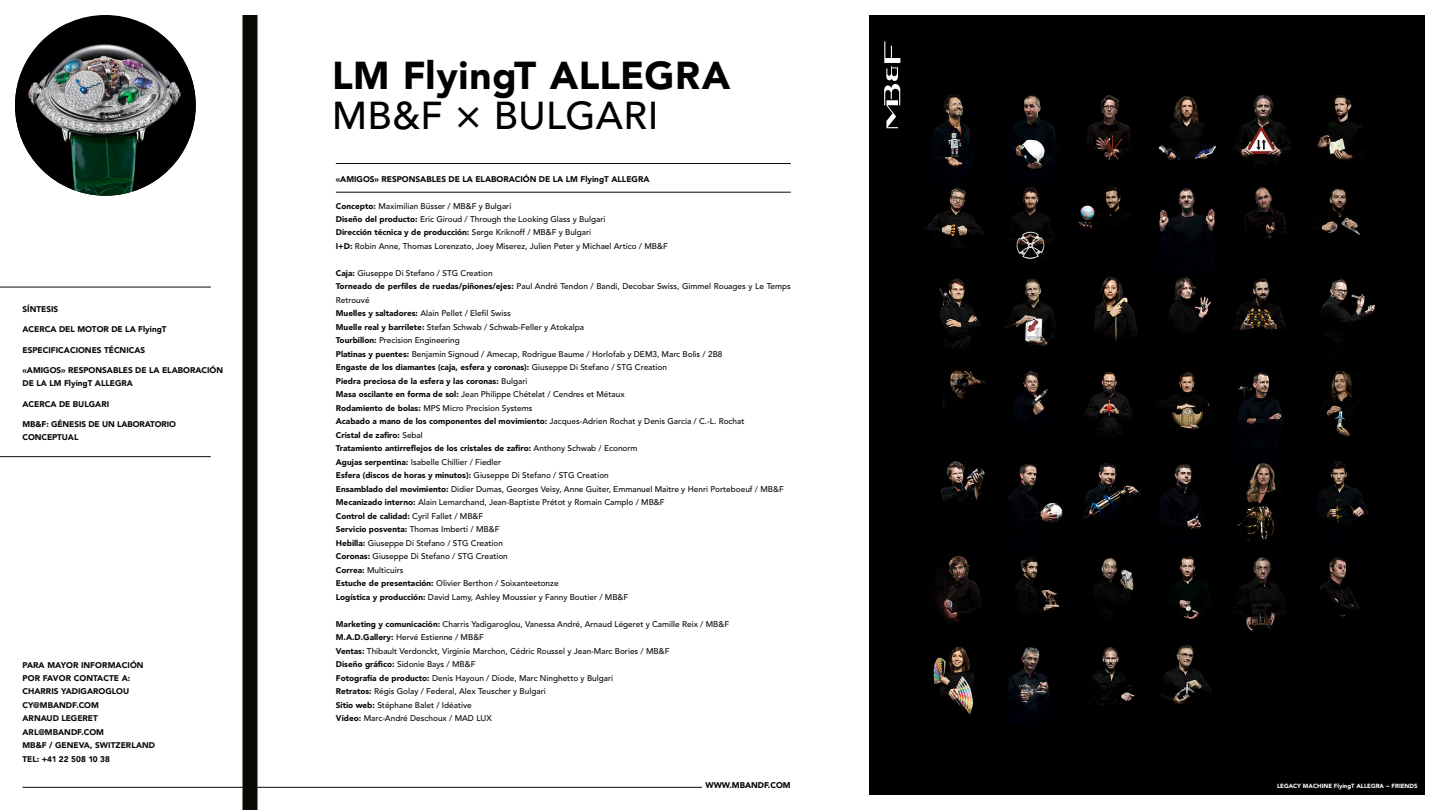
<style>
.page{position:relative;width:1440px;height:810px;background:#fff}
.page>*{position:absolute;margin:0;border:0;box-sizing:border-box;transform-origin:0 0}
.t1{font:900 38.62px "Avenir LT Std";letter-spacing:.01em;color:#000}
.t2{font:500 38.62px "Avenir LT Std";letter-spacing:.01em;color:#000}
.t3{font:500 8.25px/13.5px "Avenir LT Std";color:#0b0904}
.t4{font:900 8.25px/13.5px "Avenir LT Std";color:#0b0904}
.t5{font:900 8.25px/13.5px "Avenir";color:#0b0904}
.t6{font:900 8.25px "Avenir LT Std";color:#000}
.t7{font:900 6px "Avenir LT Std";color:#fff}
.s1{font-weight:900}
</style>
<div class="page">
<hr style="left:22px;top:787px;width:680px;height:1px;background:#0b0904">
<hr style="left:336px;top:163px;width:455px;height:1px;background:#0b0904">
<img style="left:15px;top:24px;width:181px;height:172px">
<div style="left:242px;top:15px;width:15px;height:795px;background:#0b0904"></div>
<hr style="left:0;top:287px;width:211px;height:1px;background:#0b0904">
<hr style="left:0;top:456px;width:211px;height:1px;background:#0b0904">
<hr style="left:336px;top:192px;width:455px;height:1px;background:#0b0904">
<svg style="left:869px;top:15px;width:556px;height:780px;background:#080606"></svg>
<p class="t4" style="left:22px;top:302px;width:37px">SÍNTESIS</p>
<p class="t4" style="left:22px;top:323px;width:146px">ACERCA DEL MOTOR DE LA FlyingT</p>
<p class="t4" style="left:22px;top:343px;width:124px">ESPECIFICACIONES TÉCNICAS</p>
<p class="t4" style="left:22px;top:363px;width:202px">«AMIGOS» RESPONSABLES DE LA ELABORACIÓN<br>DE LA LM FlyingT ALLEGRA</p>
<p class="t4" style="left:22px;top:397px;width:88px">ACERCA DE BULGARI</p>
<p class="t4" style="left:22px;top:417px;width:155px">MB&amp;F: GÉNESIS DE UN LABORATORIO<br>CONCEPTUAL</p>
<p class="t4" style="left:22px;top:658px;width:123px">PARA MAYOR INFORMACIÓN<br>POR FAVOR CONTACTE A:</p>
<p class="t5" style="left:22px;top:685px;width:134px">CHARRIS YADIGAROGLOU<br>CY@MBANDF.COM<br>ARNAUD LEGERET<br>ARL@MBANDF.COM<br>MB&amp;F / GENEVA, SWITZERLAND<br>TEL: +41 22 508 10 38</p>
<h1 class="t1" style="left:332px;top:52px;width:400px">LM FlyingT ALLEGRA</h1>
<h1 class="t2" style="left:332px;top:94px;width:328px">MB&amp;F × BULGARI</h1>
<p class="t4" style="left:336px;top:172px;width:315px">«AMIGOS» RESPONSABLES DE LA ELABORACIÓN DE LA LM FlyingT ALLEGRA</p>
<p class="t3" style="left:336px;top:199px;width:333px"><span class="s1">Concepto:</span> Maximilian Büsser / MB&amp;F y Bulgari<br><span class="s1">Diseño del producto:</span> Eric Giroud / Through the Looking Glass y Bulgari<br><span class="s1">Dirección técnica y de producción:</span> Serge Kriknoff / MB&amp;F y Bulgari<br><span class="s1">I+D:</span> Robin Anne, Thomas Lorenzato, Joey Miserez, Julien Peter y Michael Artico / MB&amp;F</p>
<p class="t3" style="left:336px;top:267px;width:457px"><span class="s1">Caja:</span> Giuseppe Di Stefano / STG Creation<br><span class="s1">Torneado de perfiles de ruedas/piñones/ejes:</span> Paul André Tendon / Bandi, Decobar Swiss, Gimmel Rouages y Le Temps Retrouvé<br><span class="s1">Muelles y saltadores:</span> Alain Pellet / Elefil Swiss<br><span class="s1">Muelle real y barrilete:</span> Stefan Schwab / Schwab-Feller y Atokalpa<br><span class="s1">Tourbillon:</span> Precision Engineering<br><span class="s1">Platinas y puentes:</span> Benjamin Signoud / Amecap, Rodrigue Baume / Horlofab y DEM3, Marc Bolis / 2B8<br><span class="s1">Engaste de los diamantes (caja, esfera y coronas):</span> Giuseppe Di Stefano / STG Creation<br><span class="s1">Piedra preciosa de la esfera y las coronas:</span> Bulgari<br><span class="s1">Masa oscilante en forma de sol:</span> Jean Philippe Chételat / Cendres et Métaux<br><span class="s1">Rodamiento de bolas:</span> MPS Micro Precision Systems<br><span class="s1">Acabado a mano de los componentes del movimiento:</span> Jacques-Adrien Rochat y Denis Garcia / C.-L. Rochat<br><span class="s1">Cristal de zafiro:</span> Sebal<br><span class="s1">Tratamiento antirreflejos de los cristales de zafiro:</span> Anthony Schwab / Econorm<br><span class="s1">Agujas serpentina:</span> Isabelle Chillier / Fiedler<br><span class="s1">Esfera (discos de horas y minutos):</span> Giuseppe Di Stefano / STG Creation<br><span class="s1">Ensamblado del movimiento:</span> Didier Dumas, Georges Veisy, Anne Guiter, Emmanuel Maitre y Henri Porteboeuf / MB&amp;F <span class="s1">Mecanizado interno:</span> Alain Lemarchand, Jean-Baptiste Prétot y Romain Camplo / MB&amp;F<br><span class="s1">Control de calidad:</span> Cyril Fallet / MB&amp;F<br><span class="s1">Servicio posventa:</span> Thomas Imberti / MB&amp;F<br><span class="s1">Hebilla:</span> Giuseppe Di Stefano / STG Creation<br><span class="s1">Coronas:</span> Giuseppe Di Stefano / STG Creation<br><span class="s1">Correa:</span> Multicuirs<br><span class="s1">Estuche de presentación:</span> Olivier Berthon / Soixanteetonze<br><span class="s1">Logística y producción:</span> David Lamy, Ashley Moussier y Fanny Boutier / MB&amp;F</p>
<p class="t3" style="left:336px;top:618px;width:395px"><span class="s1">Marketing y comunicación:</span> Charris Yadigaroglou, Vanessa André, Arnaud Légeret y Camille Reix / MB&amp;F <span class="s1">M.A.D.Gallery:</span> Hervé Estienne / MB&amp;F<br><span class="s1">Ventas:</span> Thibault Verdonckt, Virginie Marchon, Cédric Roussel y Jean-Marc Bories / MB&amp;F<br><span class="s1">Diseño gráfico:</span> Sidonie Bays / MB&amp;F<br><span class="s1">Fotografía de producto:</span> Denis Hayoun / Diode, Marc Ninghetto y Bulgari<br><span class="s1">Retratos:</span> Régis Golay / Federal, Alex Teuscher y Bulgari<br><span class="s1">Sitio web:</span> Stéphane Balet / Idéative<br><span class="s1">Vídeo:</span> Marc-André Deschoux / MAD LUX</p>
<p class="t6" style="left:705px;top:780px;width:87px">WWW.MBANDF.COM</p>
<p class="t7" style="left:1277px;top:782px;width:142px">LEGACY MACHINE FlyingT ALLEGRA − FRIENDS</p>
</div>
